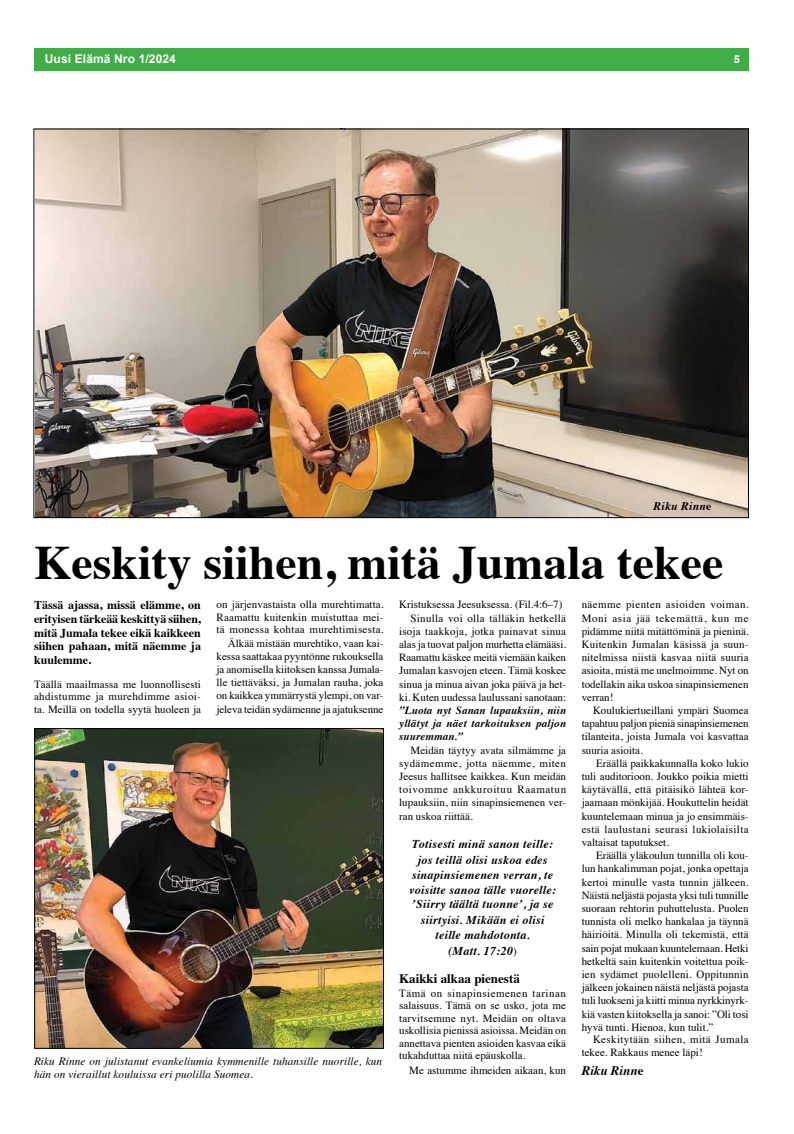
<style>
.page{position:relative;width:794px;height:1134px;background:#fff}
.page>*{position:absolute;margin:0;border:0;box-sizing:border-box;transform-origin:0 0}
.t1{font:700 48px "Times";color:#000}
.t2{font:700 13px "Times";color:#000}
.t3{font:italic 700 13px "Times";color:#000}
.t4{font:italic 700 12px/15.4px "Times";letter-spacing:.025em;color:#000;text-align:center}
.t5{font:700 12px/13.9px "Times";color:#000;text-align:justify}
.t6{font:700 12px "Arial";letter-spacing:.01em;color:#fff}
.t7{font:italic 700 11.6px "Times";letter-spacing:.025em;color:#000}
.t8{font:italic 11.2px/12.4px "Times";letter-spacing:.01em;color:#000}
.t9{font:11px/13.2px "Times";color:#000;text-align:justify}
.t10{font:italic 700 11px/13.2px "Times";letter-spacing:.025em;color:#000;text-align:justify}
.t11{font:11px/12.5px "Times";letter-spacing:.035em;color:#000}
.t12{font:11px "Times";letter-spacing:.02em;color:#000}
.t13{font:11px "Times";letter-spacing:.025em;color:#000}
.t14{font:700 11px "Arial";color:#fff}
.s1{font-style:normal}
.s2{font-weight:400;font-style:normal;font-size:11px}
</style>
<div class="page">
<div style="left:34px;top:48px;width:714px;height:22px;background:#41ad49"></div>
<img style="left:36px;top:131px;width:710px;height:385px">
<img style="left:37px;top:730px;width:345px;height:316px">
<div style="left:35px;top:728px;width:349px;height:320px;border:1px solid #000"></div>
<p class="t6" style="left:45px;top:51px;width:133px">Uusi Elämä Nro 1/2024</p>
<p class="t14" style="left:734px;top:52px;width:8px">5</p>
<p class="t7" style="left:653px;top:496px;width:59px">Riku Rinn<span class="s1">e</span></p>
<h1 class="t1" style="left:34px;top:517px;width:691px">Keskity siihen, mitä Jumala tekee</h1>
<p class="t9" style="left:581px;top:597px;width:168px">näemme pienten asioiden voiman.<br>Moni asia jää tekemättä, kun me pidämme niitä mitättöminä ja pieninä.<br>Kuitenkin Jumalan käsissä ja suun&shy;nitelmissa niistä kasvaa niitä suuria asioita, mistä me unelmoimme. Nyt on todellakin aika uskoa sinapinsiemenen verran!</p>
<p class="t9" style="left:581px;top:703px;width:168px;text-indent:11px">Koulukiertueillani ympäri Suomea tapahtuu paljon pieniä sinapinsiemenen tilanteita, joista Jumala voi kasvattaa suuria asioita.</p>
<p class="t9" style="left:581px;top:755px;width:168px;text-indent:14px">Eräällä paikkakunnalla koko lukio tuli auditorioon. Joukko poikia mietti käytävällä, että pitäisikö lähteä kor&shy;jaamaan mönkijää. Houkuttelin heidät kuuntelemaan minua ja jo ensimmäis&shy;estä laulustani seurasi lukiolaisilta valtaisat taputukset.</p>
<p class="t9" style="left:581px;top:848px;width:168px;text-indent:14px">Eräällä yläkoulun tunnilla oli kou&shy;lun hankalimman pojat, jonka opettaja kertoi minulle vasta tunnin jälkeen.<br>Näistä neljästä pojasta yksi tuli tunnille suoraan rehtorin puhuttelusta. Puolen tunnista oli melko hankalaa ja täynnä häiriöitä. Minulla oli tekemistä, että sain pojat mukaan kuuntelemaan. Hetki hetkeltä sain kuitenkin voitettua poik&shy;ien sydämet puolelleni. Oppitunnin jälkeen jokainen näistä neljästä pojasta tuli luokseni ja kiitti minua nyrkkinyrk&shy;kiä vasten kiitoksella ja sanoi: ”Oli tosi hyvä tunti. Hienoa, kun tulit.”</p>
<p class="t11" style="left:581px;top:1032px;width:168px;text-indent:11px">Keskitytään siihen, mitä Jumala tekee. Rakkaus menee läpi!</p>
<p class="t3" style="left:581px;top:1058px;width:63px">Riku Rinn<span class="s1">e</span></p>
<p class="t9" style="left:216px;top:597px;width:168px;text-align:right">on järjenvastaista olla murehtimatta.<br>Raamattu kuitenkin muistuttaa mei&shy;tä monessa kohtaa murehtimisesta.<br>Älkää mistään murehtiko, vaan kai&shy;kessa saattakaa pyyntönne rukouksella ja anomisella kiitoksen kanssa Jumala&shy;lle tiettäväksi, ja Jumalan rauha, joka on kaikkea ymmärrystä ylempi, on var&shy;jeleva teidän sydämenne ja ajatuksenne</p>
<p class="t9" style="left:399px;top:597px;width:165px">Kristuksessa Jeesuksessa. (Fil.4:6–7)</p>
<p class="t13" style="left:410px;top:607px;width:157px">Sinulla voi olla tälläkin hetkellä</p>
<p class="t12" style="left:399px;top:621px;width:168px">isoja taakkoja, jotka painavat sinua</p>
<p class="t9" style="left:399px;top:637px;width:168px">alas ja tuovat paljon murhetta elämääsi.</p>
<p class="t9" style="left:399px;top:650px;width:168px">Raamattu käskee meitä viemään kaiken</p>
<p class="t9" style="left:399px;top:663px;width:168px">Jumalan kasvojen eteen. Tämä koskee</p>
<p class="t9" style="left:399px;top:676px;width:168px">sinua ja minua aivan joka päivä ja het-</p>
<p class="t9" style="left:399px;top:689px;width:168px">ki. Kuten uudessa laulussani sanotaan:</p>
<p class="t10" style="left:399px;top:703px;width:168px">”Luota nyt Sanan lupauksiin, niin yllätyt ja näet tarkoituksen paljon suuremman.”</p>
<p class="t9" style="left:399px;top:742px;width:168px;text-indent:11px">Meidän täytyy avata silmämme ja sydämemme, jotta näemme, miten Jeesus hallitsee kaikkea. Kun meidän toivomme ankkuroituu Raamatun lupauksiin, niin sinapinsiemenen ver&shy;ran uskoa riittää.</p>
<p class="t4" style="left:409px;top:835px;width:149px">Totisesti minä sanon teille: jos teillä olisi uskoa edes sinapinsiemenen verran, te voisitte sanoa tälle vuorelle:</p>
<p class="t4" style="left:412px;top:896px;width:143px">’Siirry täältä tuonne’, ja se siirtyisi. Mikään ei olisi teille mahdotonta.<br>(Matt. 17:20<span class="s2">)</span></p>
<p class="t2" style="left:399px;top:966px;width:122px">Kaikki alkaa pienestä</p>
<p class="t9" style="left:399px;top:986px;width:168px;line-height:12.5px">Tämä on sinapinsiemenen tarinan salaisuus. Tämä on se usko, jota me tarvitsemme nyt. Meidän on oltava uskollisia pienissä asioissa. Meidän on annettava pienten asioiden kasvaa eikä tukahduttaa niitä epäuskolla.</p>
<p class="t9" style="left:409px;top:1063px;width:158px">Me astumme ihmeiden aikaan, kun</p>
<p class="t5" style="left:34px;top:597px;width:168px">Tässä ajassa, missä elämme, on erityisen tärkeää keskittyä siihen, mitä Jumala tekee eikä kaikkeen siihen pahaan, mitä näemme ja kuulemme.</p>
<p class="t9" style="left:34px;top:677px;width:168px;line-height:12.5px">Täällä maailmassa me luonnollisesti ahdistumme ja murehdimme asioi&shy;ta. Meillä on todella syytä huoleen ja</p>
<p class="t8" style="left:34px;top:1054px;width:349px">Riku Rinne on julistanut evankeliumia kymmenille tuhansille nuorille, kun hän on vieraillut kouluissa eri puolilla Suomea.</p>
</div>
